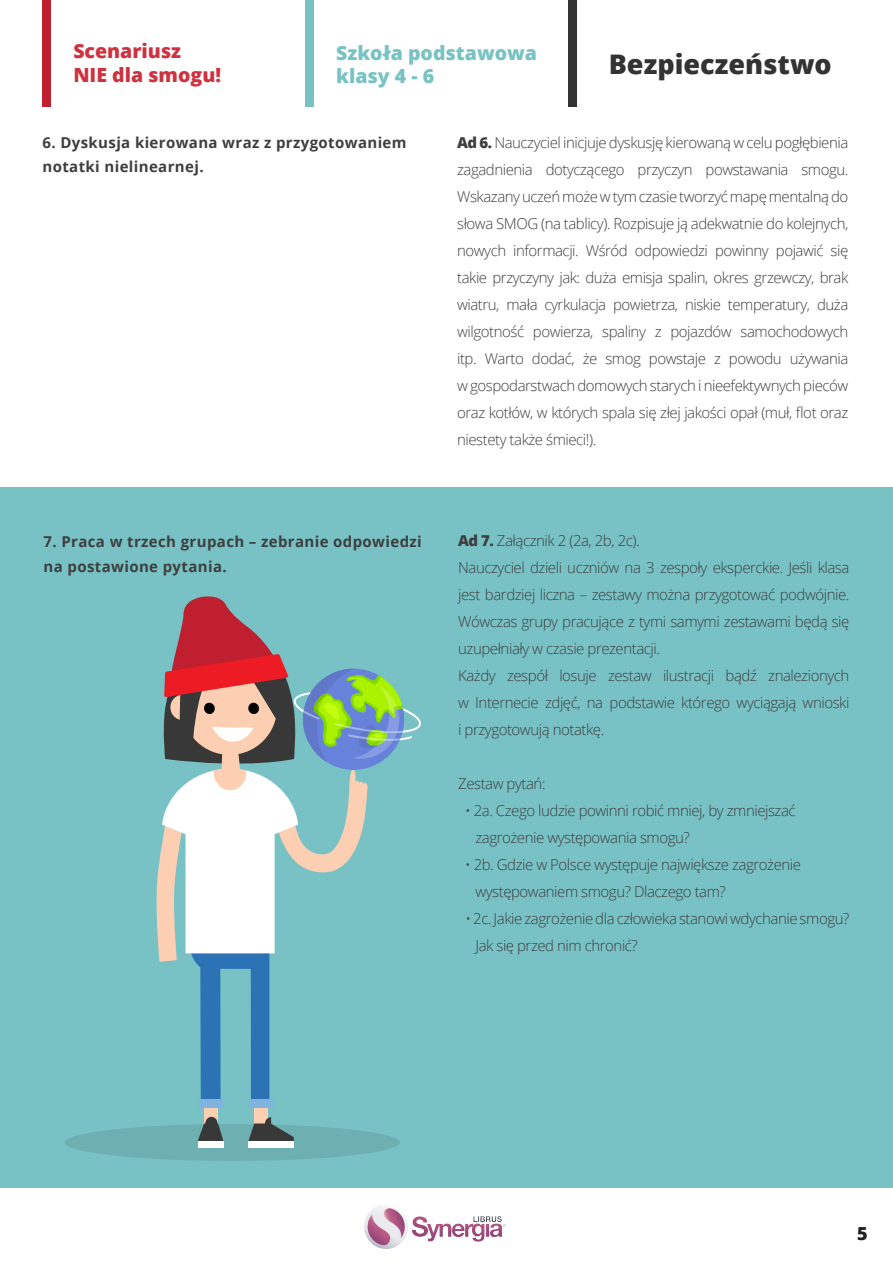
<style>
.page{position:relative;width:893px;height:1263px;background:#fff}
.page>*{position:absolute;margin:0;border:0;box-sizing:border-box;transform-origin:0 0}
.t1{font:800 27px "Open Sans";color:#333}
.t2{font:800 19.5px "Open Sans";color:#78c2c4}
.t3{font:800 19.5px "Open Sans";color:#cf313f}
.t4{font:800 18px "Open Sans";color:#231f20}
.przebieg_tekst{font:300 15px/27px "Open Sans";letter-spacing:-.03em;color:#3e3e3f;text-align:justify}
.przebieg_tekst-2{font:700 15px/24px "Open Sans";letter-spacing:.025em;color:#3e3e3f}
.s1{font-weight:800}
</style>
<div class="page">
<div style="left:0;top:487px;width:893px;height:700px;background:#78c2c5"></div>
<div style="left:43px;top:0;width:8px;height:106px;background:#bf1f2e"></div>
<div style="left:305px;top:0;width:9px;height:106px;background:#78c2c4"></div>
<div style="left:568px;top:0;width:9px;height:106px;background:#333"></div>
<img style="left:364px;top:1205px;width:141px;height:43px">
<div style="left:64px;top:1124px;width:336px;height:37px;background:#6eb0b2;border-radius:50%"></div>
<div style="left:254px;top:1107px;width:14px;height:18px;background:#fccfb3"></div>
<div style="left:204px;top:1107px;width:14px;height:18px;background:#fccfb3"></div>
<div style="left:248px;top:1141px;width:46px;height:6px;background:#fff"></div>
<svg style="left:248px;top:1117px;width:46px;height:24px"></svg>
<div style="left:198px;top:1141px;width:25px;height:6px;background:#fff"></div>
<svg style="left:198px;top:1117px;width:25px;height:24px"></svg>
<div style="left:249px;top:1099px;width:23px;height:9px;background:#80b3de"></div>
<div style="left:199px;top:1099px;width:24px;height:9px;background:#80b3de"></div>
<svg style="left:156px;top:596px;width:265px;height:511px"></svg>
<p class="t3" style="left:73px;top:37px;width:109px">Scenariusz</p>
<p class="t3" style="left:73px;top:60px;width:149px">NIE dla smogu!</p>
<p class="t2" style="left:336px;top:38px;width:202px">Szkoła podstawowa</p>
<p class="t2" style="left:336px;top:61px;width:99px">klasy 4 - 6</p>
<p class="t1" style="left:609px;top:44px;width:224px">Bezpieczeństwo</p>
<p class="przebieg_tekst-2" style="left:43px;top:130px;width:366px">6. Dyskusja kierowana wraz z przygotowaniem notatki nielinearnej.</p>
<p class="przebieg_tekst-2" style="left:44px;top:530px;width:380px">7. Praca w trzech grupach – zebranie odpowiedzi na postawione pytania.</p>
<p class="przebieg_tekst" style="left:457px;top:128px;width:393px"><span class="s1">Ad 6.</span> Nauczyciel inicjuje dyskusję kierowaną w celu pogłębienia zagadnienia dotyczącego przyczyn powstawania smogu.<br>Wskazany uczeń może w tym czasie tworzyć mapę mentalną do słowa SMOG (na tablicy). Rozpisuje ją adekwatnie do kolejnych, nowych informacji. Wśród odpowiedzi powinny pojawić się takie przyczyny jak: duża emisja spalin, okres grzewczy, brak wiatru, mała cyrkulacja powietrza, niskie temperatury, duża wilgotność powierza, spaliny z pojazdów samochodowych itp. Warto dodać, że smog powstaje z powodu używania w gospodarstwach domowych starych i nieefektywnych pieców oraz kotłów, w których spala się złej jakości opał (muł, flot oraz niestety także śmieci!).</p>
<p class="przebieg_tekst" style="left:458px;top:527px;width:183px"><span class="s1">Ad 7.</span> Załącznik 2 (2a, 2b, 2c).</p>
<p class="przebieg_tekst" style="left:458px;top:554px;width:393px">Nauczyciel dzieli uczniów na 3 zespoły eksperckie. Jeśli klasa jest bardziej liczna – zestawy można przygotować podwójnie.<br>Wówczas grupy pracujące z tymi samymi zestawami będą się uzupełniały w czasie prezentacji.</p>
<p class="przebieg_tekst" style="left:458px;top:662px;width:393px">Każdy zespół losuje zestaw ilustracji bądź znalezionych w Internecie zdjęć, na podstawie którego wyciągają wnioski i przygotowują notatkę.</p>
<p class="przebieg_tekst" style="left:458px;top:770px;width:89px">Zestaw pytań:</p>
<p class="przebieg_tekst" style="left:465px;top:797px;width:332px">• 2a. Czego ludzie powinni robić mniej, by zmniejszać</p>
<p class="przebieg_tekst" style="left:475px;top:824px;width:216px">zagrożenie występowania smogu?</p>
<p class="przebieg_tekst" style="left:465px;top:851px;width:337px">• 2b. Gdzie w Polsce występuje największe zagrożenie</p>
<p class="przebieg_tekst" style="left:475px;top:878px;width:252px">występowaniem smogu? Dlaczego tam?</p>
<p class="przebieg_tekst" style="left:466px;top:905px;width:385px">• 2c. Jakie zagrożenie dla człowieka stanowi wdychanie smogu?</p>
<p class="przebieg_tekst" style="left:475px;top:932px;width:164px">Jak się przed nim chronić?</p>
<p class="t4" style="left:857px;top:1220px;width:12px">5</p>
</div>
